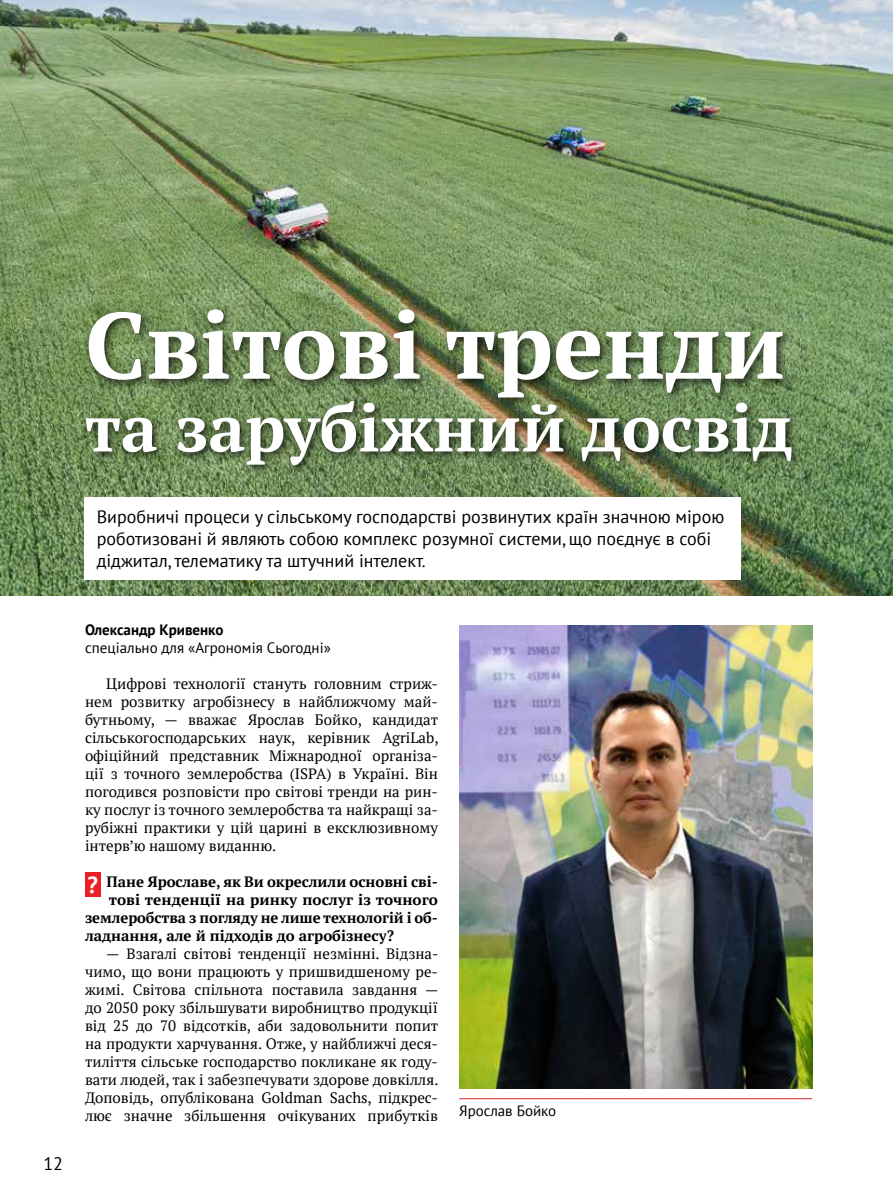
<style>
.page{position:relative;width:893px;height:1191px;background:#fff}
.page>*{position:absolute;margin:0;border:0;box-sizing:border-box;transform-origin:0 0}
.t1{font:700 93.75px "PT Serif";color:#fff}
.t2{font:700 66px "PT Serif";color:#fff}
.t3{font:18px/21.6px "PT Sans";color:#000}
.t4{font:15px/18px "PT Serif";color:#000;text-align:justify}
.t5{font:700 15px "PT Serif";color:#000}
.t6{font:15px "PT Sans";color:#000}
.t7{font:700 15px "PT Sans";color:#000}
.s1{font-family:"PT Sans";font-size:23.25px;color:#fff}
</style>
<div class="page">
<img style="left:0;top:0;width:893px;height:595px">
<div style="left:85px;top:871px;width:15px;height:25px;background:#ed1d24"></div>
<div style="left:84px;top:497px;width:657px;height:82px;background:#fff"></div>
<img style="left:459px;top:625px;width:353px;height:464px">
<hr style="left:459px;top:1098px;width:353px;height:1px;background:#d2232a">
<div style="left:81px;top:304px;width:722px;height:172px;background:#000;opacity:.75"></div>
<p class="t3" style="left:43px;top:1152px;width:21px">12</p>
<h1 class="t1" style="left:85px;top:282px;width:702px">Світові тренди</h1>
<h2 class="t2" style="left:85px;top:384px;width:709px">та зарубіжний досвід</h2>
<p class="t3" style="left:97px;top:506px;width:629px">Виробничі процеси у сільському господарстві розвинутих країн значною мірою роботизовані й являють собою комплекс розумної системи, що поєднує в собі діджитал, телематику та штучний інтелект.</p>
<p class="t7" style="left:85px;top:619px;width:140px">Олександр Кривенко</p>
<p class="t6" style="left:85px;top:638px;width:247px">спеціально для «Агрономія Сьогодні»</p>
<p class="t4" style="left:85px;top:674px;width:355px;text-indent:21px">Цифрові технології стануть головним стриж&shy;нем розвитку агробізнесу в найближчому май&shy;бутньому, — вважає Ярослав Бойко, кандидат сільськогосподарських наук, керівник AgriLab, офіційний представник Міжнародної організа&shy;ції з точного землеробства (ISPA) в Україні. Він погодився розповісти про світові тренди на рин&shy;ку послуг із точного землеробства та найкращі за&shy;рубіжні практики у цій царині в ексклюзивному інтерв’ю нашому виданню.</p>
<p class="t5" style="left:87px;top:871px;width:352px"><span class="s1">?</span> Пане Ярославе, як Ви окреслили основні сві-</p>
<p class="t5" style="left:109px;top:889px;width:331px">тові тенденції на ринку послуг із точного</p>
<p class="t5" style="left:85px;top:907px;width:354px">землеробства з погляду не лише технологій і об-</p>
<p class="t5" style="left:85px;top:925px;width:311px">ладнання, але й підходів до агробізнесу?</p>
<p class="t4" style="left:85px;top:944px;width:355px;text-indent:21px">— Взагалі світові тенденції незмінні. Відзна&shy;чимо, що вони працюють у пришвидшеному ре&shy;жимі. Світова спільнота поставила завдання — до 2050 року збільшувати виробництво продукції від 25 до 70 відсотків, аби задовольнити попит на продукти харчування. Отже, у найближчі деся&shy;тиліття сільське господарство покликане як году&shy;вати людей, так і забезпечувати здорове довкілля.<br>Доповідь, опублікована Goldman Sachs, підкрес&shy;лює значне збільшення очікуваних прибутків</p>
<p class="t6" style="left:459px;top:1101px;width:99px">Ярослав Бойко</p>
</div>
